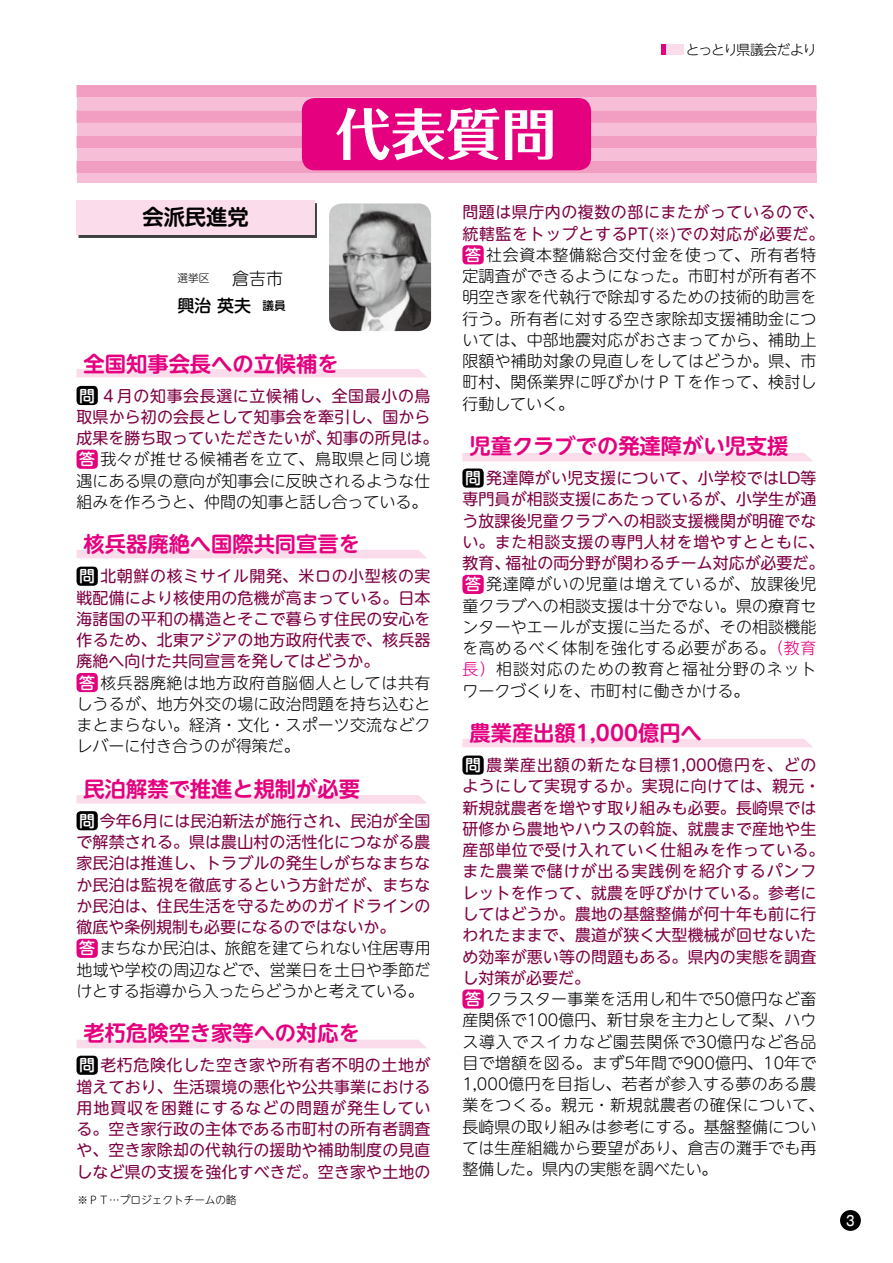
<style>
.page{position:relative;width:893px;height:1263px;background:#fff}
.page>*{position:absolute;margin:0;border:0;box-sizing:border-box;transform-origin:0 0}
.t1{font:700 55.35px "Folk Pro";color:#fff}
.t2{font:700 21.3px "UD Shin M Go Pro De";color:#e4007f}
.t3{font:700 21.3px "UD Shin M Go Pro De";color:#000}
.t4{font:300 16.95px/27.6px "UD Shin M Go Pro";color:#000}
.t5{font:15.9px/21.3px "UD Shin M Go Pro";letter-spacing:.01em;color:#7e0043}
.t6{font:300 15.9px/21.3px "UD Shin M Go Pro";letter-spacing:.035em;color:#000}
.t7{font:300 15.9px/21.3px "UD Shin M Go Pro";letter-spacing:.01em;color:#000}
.t8{font:300 13.8px "UD Shin M Go Pro";letter-spacing:-.07em;color:#000}
.t9{font:500 13.8px "Gothic MB101 Pro";color:#fff;scale:.8 1}
.t10{font:300 10.65px "UD Shin M Go Pro";color:#000}
.s1{font-size:10.65px}
.s2{font-weight:500}
.s3{font-weight:500;font-size:11.7px}
.s4{font-weight:500;color:#fff}
.s5{font-weight:300;color:#000}
.s6{font-weight:400;color:#7e0043}
.s7{color:#e4007f}
</style>
<div class="page">
<div style="left:840px;top:1210px;width:21px;height:21px;background:#000;border-radius:50%"></div>
<div style="left:662px;top:44px;width:21px;height:11px;background:#fadcea"></div>
<div style="left:661px;top:44px;width:5px;height:11px;background:#e4007f"></div>
<div style="left:77px;top:369px;width:350px;height:8px;background:#fadcea"></div>
<div style="left:77px;top:550px;width:350px;height:8px;background:#fadcea"></div>
<div style="left:77px;top:795px;width:350px;height:8px;background:#fadcea"></div>
<div style="left:77px;top:1040px;width:350px;height:8px;background:#fadcea"></div>
<div style="left:462px;top:453px;width:351px;height:8px;background:#fadcea"></div>
<div style="left:462px;top:739px;width:351px;height:8px;background:#fadcea"></div>
<div style="left:77px;top:85px;width:739px;height:88px;background:#f19ec2"></div>
<div style="left:77px;top:98px;width:739px;height:12px;background:#f6bfd7"></div>
<div style="left:77px;top:123px;width:739px;height:13px;background:#f6bfd7"></div>
<div style="left:77px;top:148px;width:739px;height:13px;background:#f6bfd7"></div>
<div style="left:77px;top:173px;width:739px;height:10px;background:#f6bfd7"></div>
<div style="left:302px;top:98px;width:289px;height:72px;background:#e4007f;border-radius:13px"></div>
<div style="left:79px;top:203px;width:238px;height:35px;background:#000;opacity:.75"></div>
<div style="left:77px;top:200px;width:238px;height:34px;background:#fadcea"></div>
<div style="left:77px;top:386px;width:21px;height:19px;background:#000;border-radius:4px"></div>
<div style="left:77px;top:450px;width:21px;height:19px;background:#e4007f;border-radius:4px"></div>
<div style="left:77px;top:567px;width:21px;height:19px;background:#000;border-radius:4px"></div>
<div style="left:77px;top:673px;width:21px;height:19px;background:#e4007f;border-radius:4px"></div>
<div style="left:77px;top:811px;width:21px;height:19px;background:#000;border-radius:4px"></div>
<div style="left:77px;top:939px;width:21px;height:19px;background:#e4007f;border-radius:4px"></div>
<div style="left:77px;top:1056px;width:21px;height:19px;background:#000;border-radius:4px"></div>
<div style="left:462px;top:245px;width:22px;height:19px;background:#e4007f;border-radius:4px"></div>
<div style="left:462px;top:468px;width:22px;height:20px;background:#000;border-radius:4px"></div>
<div style="left:462px;top:575px;width:22px;height:19px;background:#e4007f;border-radius:4px"></div>
<div style="left:462px;top:755px;width:22px;height:20px;background:#000;border-radius:4px"></div>
<div style="left:462px;top:989px;width:22px;height:19px;background:#e4007f;border-radius:4px"></div>
<img style="left:329px;top:203px;width:102px;height:128px">
<h1 class="t1" style="left:335px;top:87px;width:223px">代表質問</h1>
<p class="t8" style="left:686px;top:38px;width:132px">とっとり県議会だより</p>
<h2 class="t3" style="left:142px;top:200px;width:108px">会派民進党</h2>
<p class="t4" style="left:178px;top:264px;width:110px"><span class="s1">選挙区</span>　 倉吉市<span class="s2">興治 英夫</span> <span class="s3">議員</span></p>
<h2 class="t2" style="left:84px;top:346px;width:257px">全国知事会長への立候補を</h2>
<p class="t5" style="left:77px;top:384px;width:363px"><span class="s4">問</span>４月の知事会長選に立候補し、全国最小の鳥取県から初の会長として知事会を牽引し、国から成果を勝ち取っていただきたいが、知事の所見は。<span class="s4">答</span><span class="s5">我々が推せる候補者を立て、鳥取県と同じ境遇にある県の意向が知事会に反映されるような仕組みを作ろうと、仲間の知事と話し合っている。</span></p>
<h2 class="t2" style="left:84px;top:527px;width:278px">核兵器廃絶へ国際共同宣言を</h2>
<p class="t5" style="left:77px;top:565px;width:356px"><span class="s4">問</span>北朝鮮の核ミサイル開発、米ロの小型核の実戦配備により核使用の危機が高まっている。日本海諸国の平和の構造とそこで暮らす住民の安心を作るため、北東アジアの地方政府代表で、核兵器廃絶へ向けた共同宣言を発してはどうか。<br><span class="s4">答</span><span class="s5">核兵器廃絶は地方政府首脳個人としては共有しうるが、地方外交の場に政治問題を持ち込むとまとまらない。経済・文化・スポーツ交流などクレバーに付き合うのが得策だ。</span></p>
<h2 class="t2" style="left:84px;top:771px;width:278px">民泊解禁で推進と規制が必要</h2>
<p class="t5" style="left:76px;top:809px;width:356px"><span class="s4">問</span>今年6月には民泊新法が施行され、民泊が全国で解禁される。県は農山村の活性化につながる農家民泊は推進し、トラブルの発生しがちなまちなか民泊は監視を徹底するという方針だが、まちなか民泊は、住民生活を守るためのガイドラインの徹底や条例規制も必要になるのではないか。<br><span class="s4">答</span><span class="s5">まちなか民泊は、旅館を建てられない住居専用地域や学校の周辺などで、営業日を土日や季節だけとする指導から入ったらどうかと考えている。</span></p>
<h2 class="t2" style="left:84px;top:1016px;width:278px">老朽危険空き家等への対応を</h2>
<p class="t5" style="left:77px;top:1054px;width:355px;text-align:justify"><span class="s4">問</span>老朽危険化した空き家や所有者不明の土地が増えており、生活環境の悪化や公共事業における用地買収を困難にするなどの問題が発生している。空き家行政の主体である市町村の所有者調査や、空き家除却の代執行の援助や補助制度の見直しなど県の支援を強化すべきだ。空き家や土地の</p>
<p class="t10" style="left:77px;top:1192px;width:161px">※ＰＴ…プロジェクトチームの略</p>
<p class="t7" style="left:462px;top:201px;width:363px"><span class="s6">問題は県庁内の複数の部にまたがっているので、統轄監をトップとするPT(※)での対応が必要だ。</span><span class="s4">答</span>社会資本整備総合交付金を使って、所有者特定調査ができるようになった。市町村が所有者不明空き家を代執行で除却するための技術的助言を行う。所有者に対する空き家除却支援補助金については、中部地震対応がおさまってから、補助上限額や補助対象の見直しをしてはどうか。県、市町村、関係業界に呼びかけＰＴを作って、検討し行動していく。</p>
<h2 class="t2" style="left:469px;top:429px;width:320px">児童クラブでの発達障がい児支援</h2>
<p class="t6" style="left:462px;top:467px;width:363px"><span class="s4">問</span><span class="s6">発達障がい児支援について、小学校ではLD等専門員が相談支援にあたっているが、小学生が通う放課後児童クラブへの相談支援機関が明確でない。また相談支援の専門人材を増やすとともに、教育、福祉の両分野が関わるチーム対応が必要だ。</span><span class="s4">答</span>発達障がいの児童は増えているが、放課後児童クラブへの相談支援は十分でない。県の療育センターやエールが支援に当たるが、その相談機能を高めるべく体制を強化する必要がある。<span class="s7">（教育長）</span>相談対応のための教育と福祉分野のネットワークづくりを、市町村に働きかける。</p>
<h2 class="t2" style="left:469px;top:716px;width:234px">農業産出額1,000億円へ</h2>
<p class="t5" style="left:462px;top:754px;width:363px"><span class="s4">問</span>農業産出額の新たな目標1,000億円を、どのようにして実現するか。実現に向けては、親元・新規就農者を増やす取り組みも必要。長崎県では研修から農地やハウスの斡旋、就農まで産地や生産部単位で受け入れていく仕組みを作っている。また農業で儲けが出る実践例を紹介するパンフレットを作って、就農を呼びかけている。参考にしてはどうか。農地の基盤整備が何十年も前に行われたままで、農道が狭く大型機械が回せないため効率が悪い等の問題もある。県内の実態を調査し対策が必要だ。<br><span class="s4">答</span><span class="s5">クラスター事業を活用し和牛で50億円など畜産関係で100億円、新甘泉を主力として梨、ハウス導入でスイカなど園芸関係で30億円など各品目で増額を図る。まず5年間で900億円、10年で<br>1,000億円を目指し、若者が参入する夢のある農業をつくる。親元・新規就農者の確保について、長崎県の取り組みは参考にする。基盤整備については生産組織から要望があり、倉吉の灘手でも再整備した。県内の実態を調べたい。</span></p>
<p class="t9" style="left:846px;top:1209px;width:12px">3</p>
</div>
